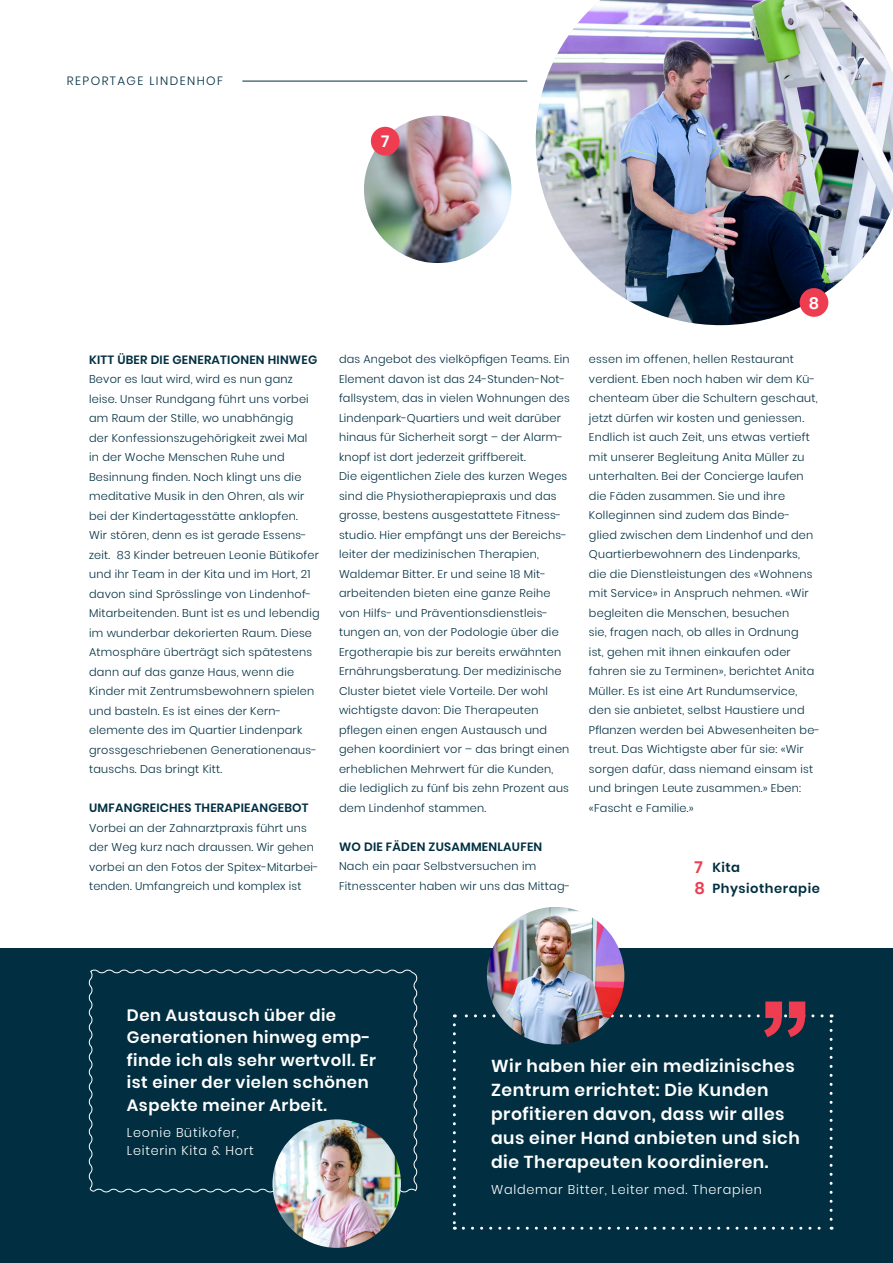
<style>
.page{position:relative;width:893px;height:1263px;background:#fff}
.page>*{position:absolute;margin:0;border:0;box-sizing:border-box;transform-origin:0 0}
.t1{font:700 120px "Arial Hebrew";color:#ee3d50}
.t2{font:600 17.25px/24px "Poppins";letter-spacing:.03em;color:#fff}
.t3{font:600 16.5px/22.5px "Poppins";letter-spacing:.03em;color:#fff}
.t4{font:600 16.2px "Poppins";color:#fff}
.t5{font:600 13.2px "Poppins";letter-spacing:.04em;color:#012f41}
.t6{font:300 12.75px/18px "Poppins";letter-spacing:.06em;color:#fff}
.t7{font:600 12px "Poppins";letter-spacing:.02em;color:#012f41}
.t8{font:300 12px "Poppins";letter-spacing:.12em;color:#012f41}
.t9{font:300 11.25px/19.5px "Poppins";letter-spacing:.02em;color:#012f41}
.s1{font-size:16.35px;color:#ee3d50}
</style>
<div class="page">
<div style="left:0;top:948px;width:893px;height:315px;background:#012f41"></div>
<img style="left:536px;top:0;width:357px;height:325px">
<img style="left:364px;top:116px;width:147px;height:147px;border-radius:74px">
<svg style="left:88px;top:969px;width:330px;height:225px"></svg>
<svg style="left:453px;top:1025px;width:3px;height:205px"></svg>
<svg style="left:463px;top:1227px;width:369px;height:3px"></svg>
<svg style="left:830px;top:1014px;width:3px;height:205px"></svg>
<svg style="left:454px;top:1014px;width:368px;height:3px"></svg>
<img style="left:487px;top:907px;width:137px;height:137px;border-radius:69px">
<img style="left:272px;top:1119px;width:129px;height:129px;border-radius:64px">
<hr style="left:242px;top:81px;width:285px;height:1px;background:#012f41">
<div style="left:800px;top:288px;width:28px;height:29px;background:#ee3d50;border-radius:50%"></div>
<div style="left:371px;top:127px;width:29px;height:28px;background:#ee3d50;border-radius:50%"></div>
<p class="t8" style="left:67px;top:74px;width:158px">REPORTAGE LINDENHOF</p>
<p class="t4" style="left:381px;top:132px;width:10px">7</p>
<p class="t7" style="left:89px;top:353px;width:230px">KITT ÜBER DIE GENERATIONEN HINWEG</p>
<p class="t9" style="left:89px;top:370px;width:232px">Bevor es laut wird, wird es nun ganz leise. Unser Rundgang führt uns vorbei am Raum der Stille, wo unabhängig<br>der Konfessionszugehörigkeit zwei Mal in der Woche Menschen Ruhe und Besinnung finden. Noch klingt uns die meditative Musik in den Ohren, als wir bei der Kindertagesstätte anklopfen.<br>Wir stören, denn es ist gerade Essens&shy;zeit. 83 Kinder betreuen Leonie Bütikofer und ihr Team in der Kita und im Hort, 21 davon sind Sprösslinge von Lindenhof-Mitarbeitenden. Bunt ist es und lebendig im wunderbar dekorierten Raum. Diese Atmosphäre überträgt sich spätestens dann auf das ganze Haus, wenn die Kinder mit Zentrumsbewohnern spielen und basteln. Es ist eines der Kern&shy;elemente des im Quartier Lindenpark grossgeschriebenen Generationenaus&shy;tauschs. Das bringt Kitt.</p>
<p class="t7" style="left:89px;top:801px;width:221px">UMFANGREICHES THERAPIEANGEBOT</p>
<p class="t9" style="left:89px;top:818px;width:231px">Vorbei an der Zahnarztpraxis führt uns der Weg kurz nach draussen. Wir gehen vorbei an den Fotos der Spitex-Mitarbei&shy;tenden. Umfangreich und komplex ist</p>
<p class="t9" style="left:339px;top:349px;width:232px">das Angebot des vielköpfigen Teams. Ein Element davon ist das 24-Stunden-Not&shy;fallsystem, das in vielen Wohnungen des Lindenpark-Quartiers und weit darüber hinaus für Sicherheit sorgt – der Alarm&shy;knopf ist dort jederzeit griffbereit.</p>
<p class="t9" style="left:339px;top:466px;width:232px">Die eigentlichen Ziele des kurzen Weges sind die Physiotherapiepraxis und das grosse, bestens ausgestattete Fitness&shy;studio. Hier empfängt uns der Bereichs&shy;leiter der medizinischen Therapien, Waldemar Bitter. Er und seine 18 Mit&shy;arbeitenden bieten eine ganze Reihe von Hilfs- und Präventionsdienstleis&shy;tungen an, von der Podologie über die Ergotherapie bis zur bereits erwähnten Ernährungsberatung. Der medizinische Cluster bietet viele Vorteile. Der wohl wichtigste davon: Die Therapeuten pflegen einen engen Austausch und gehen koordiniert vor – das bringt einen erheblichen Mehrwert für die Kunden, die lediglich zu fünf bis zehn Prozent aus dem Lindenhof stammen.</p>
<p class="t7" style="left:339px;top:839px;width:205px">WO DIE FÄDEN ZUSAMMENLAUFEN</p>
<p class="t9" style="left:339px;top:856px;width:233px">Nach ein paar Selbstversuchen im<br>Fitnesscenter haben wir uns das Mittag-</p>
<p class="t4" style="left:809px;top:294px;width:12px">8</p>
<p class="t9" style="left:589px;top:349px;width:233px">essen im offenen, hellen Restaurant verdient. Eben noch haben wir dem Kü&shy;chenteam über die Schultern geschaut, jetzt dürfen wir kosten und geniessen.<br>Endlich ist auch Zeit, uns etwas vertieft mit unserer Begleitung Anita Müller zu unterhalten. Bei der Concierge laufen die Fäden zusammen. Sie und ihre Kolleginnen sind zudem das Binde&shy;glied zwischen dem Lindenhof und den Quartierbewohnern des Lindenparks, die die Dienstleistungen des «Wohnens mit Service» in Anspruch nehmen. «Wir begleiten die Menschen, besuchen<br>sie, fragen nach, ob alles in Ordnung<br>ist, gehen mit ihnen einkaufen oder fahren sie zu Terminen», berichtet Anita Müller. Es ist eine Art Rundumservice, den sie anbietet, selbst Haustiere und Pflanzen werden bei Abwesenheiten be&shy;treut. Das Wichtigste aber für sie: «Wir sorgen dafür, dass niemand einsam ist und bringen Leute zusammen.» Eben: «Fascht e Familie.»</p>
<p class="t5" style="left:694px;top:860px;width:47px"><span class="s1">7</span> Kita</p>
<p class="t5" style="left:694px;top:881px;width:127px"><span class="s1">8</span> Physiotherapie</p>
<p class="t3" style="left:127px;top:1004px;width:250px">Den Austausch über die<br>Generationen hinweg emp&shy;finde ich als sehr wertvoll. Er ist einer der vielen schönen<br>Aspekte meiner Arbeit.</p>
<p class="t6" style="left:127px;top:1123px;width:128px">Leonie Bütikofer,<br>Leiterin Kita &amp; Hort</p>
<p class="t1" style="left:758px;top:922px;width:56px">„</p>
<p class="t2" style="left:491px;top:1054px;width:310px">Wir haben hier ein medizinisches<br>Zentrum errichtet: Die Kunden profitieren davon, dass wir alles aus einer Hand anbieten und sich die Therapeuten koordinieren.</p>
<p class="t6" style="left:491px;top:1180px;width:272px">Waldemar Bitter, Leiter med. Therapien</p>
</div>
